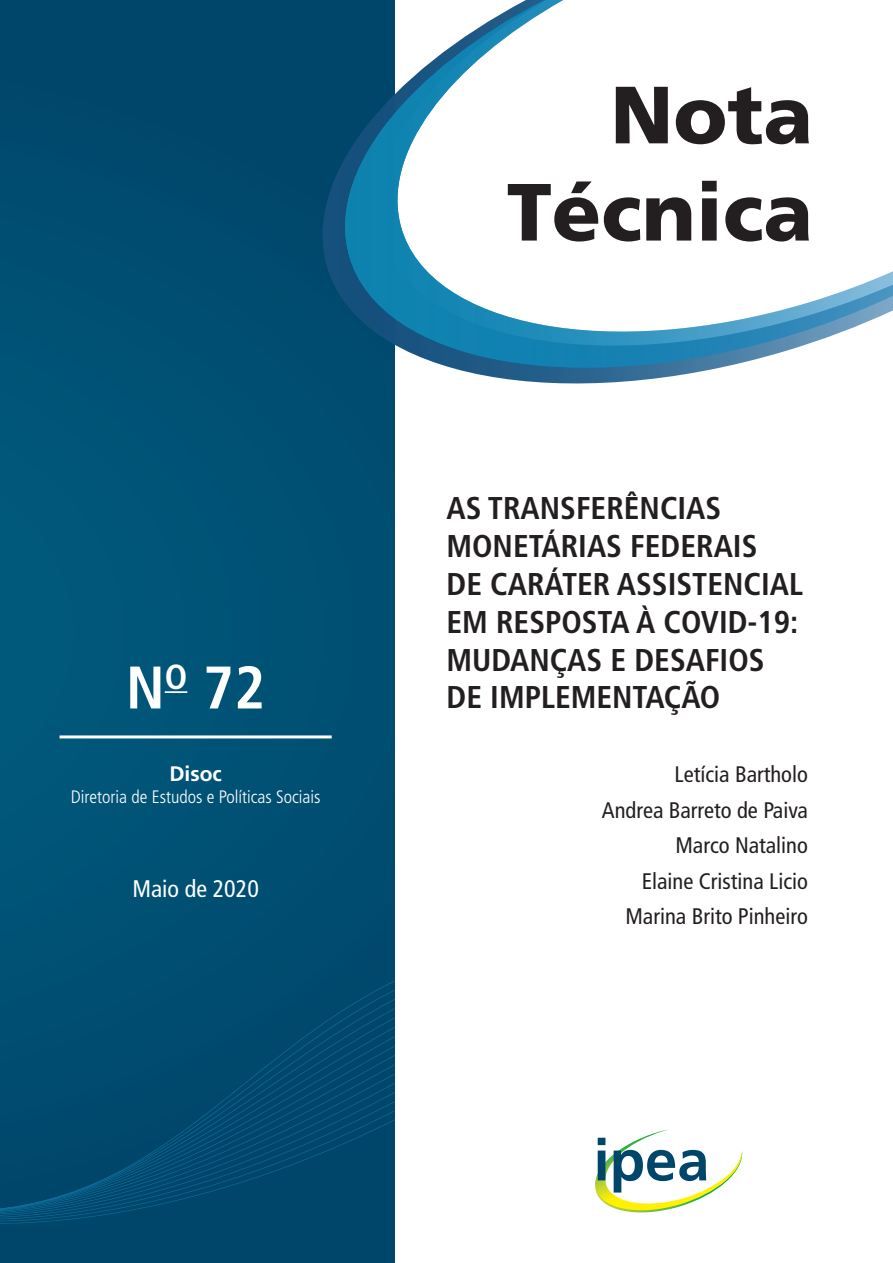
<style>
.page{position:relative;width:893px;height:1263px;background:#fff}
.page>*{position:absolute;margin:0;border:0;box-sizing:border-box;transform-origin:0 0}
.t1{font:900 81px/97.2px "Frutiger LT Pro";color:#231f20;text-align:right}
.n_nota{font:700 condensed 60px "Frutiger LT Pro";color:#fff}
.t_nota{font:700 condensed 31.5px/37.8px "Frutiger LT Pro";color:#231f20}
.t_mes{font:condensed 24px "Frutiger LT Pro";color:#fff}
.t_autores{font:condensed 22.5px "Frutiger LT Pro";color:#231f20}
.t_diretoria{font:700 21px "Frutiger LT Pro";color:#fff}
.t_diretoria2{font:300 condensed 18px "Frutiger LT Pro";color:#fff}
</style>
<div class="page">
<div style="left:0;top:0;width:394px;height:1263px;background:#005074"></div>
<svg style="left:0;top:981px;width:394px;height:243px"></svg>
<svg style="left:325px;top:0;width:568px;height:400px"></svg>
<img style="left:595px;top:1129px;width:148px;height:83px">
<svg style="left:598px;top:1138px;width:108px;height:54px"></svg>
<hr style="left:165px;top:691px;width:22px;height:2px;background:#fff">
<hr style="left:60px;top:735px;width:272px;height:3px;background:#fff">
<p class="n_nota" style="left:126px;top:652px;width:141px">N<sup>O</sup> 72</p>
<p class="t_diretoria" style="left:169px;top:761px;width:54px">Disoc</p>
<p class="t_diretoria2" style="left:71px;top:786px;width:251px">Diretoria de Estudos e Políticas Sociais</p>
<p class="t_mes" style="left:132px;top:875px;width:128px">Maio de 2020</p>
<p class="t1" style="left:507px;top:66px;width:308px">Nota<br>Técnica</p>
<p class="t_nota" style="left:446px;top:490px;width:358px">AS TRANSFERÊNCIAS<br>MONETÁRIAS FEDERAIS<br>DE CARÁTER ASSISTENCIAL<br>EM RESPOSTA À COVID-19:<br>MUDANÇAS E DESAFIOS<br>DE IMPLEMENTAÇÃO</p>
<p class="t_autores" style="left:675px;top:761px;width:135px">Letícia Bartholo</p>
<p class="t_autores" style="left:602px;top:797px;width:208px">Andrea Barreto de Paiva</p>
<p class="t_autores" style="left:675px;top:832px;width:134px">Marco Natalino</p>
<p class="t_autores" style="left:642px;top:868px;width:168px">Elaine Cristina Licio</p>
<p class="t_autores" style="left:625px;top:903px;width:184px">Marina Brito Pinheiro</p>
</div>
